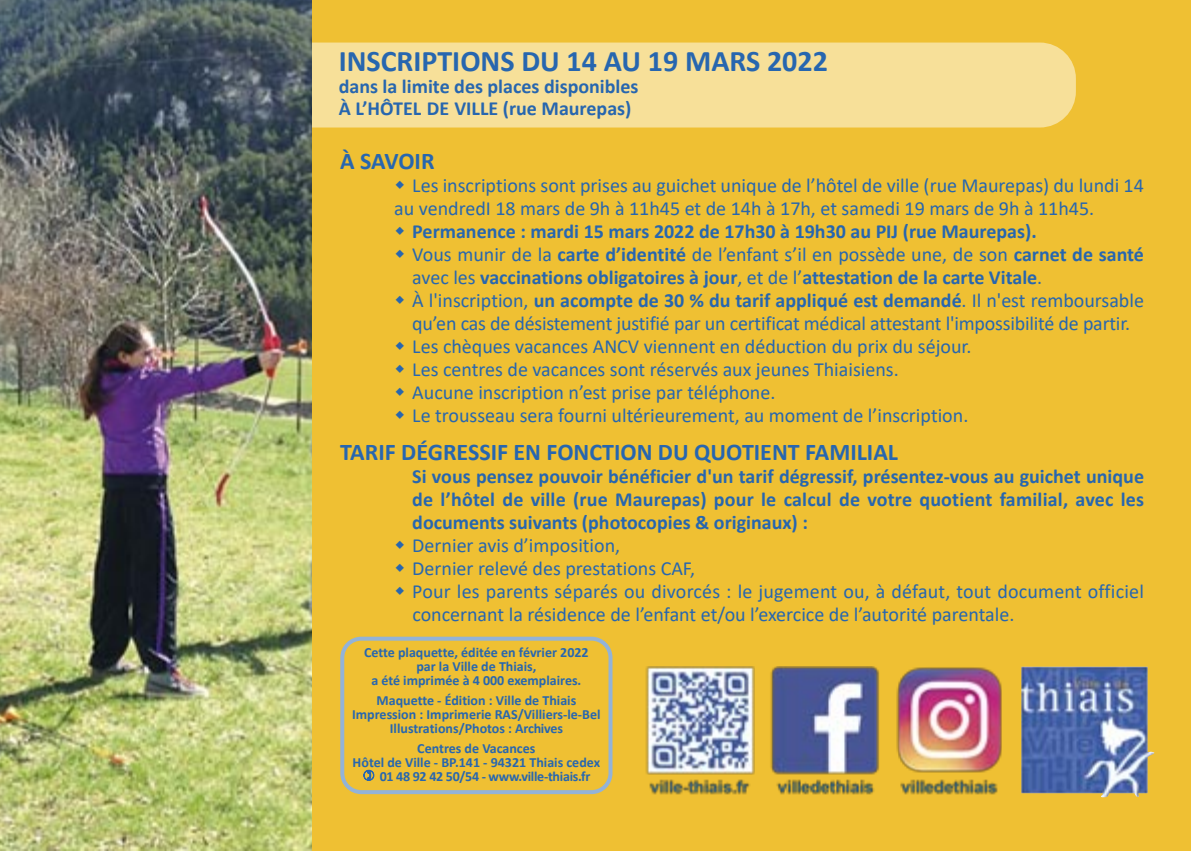
<style>
.page{position:relative;width:1191px;height:851px;background:#fff}
.page>*{position:absolute;margin:0;border:0;box-sizing:border-box;transform-origin:0 0}
.t1{font:700 30px "Calibri";color:#2766af}
.t2{font:700 24px "Calibri";color:#2766af}
.t3{font:20px/23px "Calibri";color:#2766af}
.t4{font:700 20px/23px "Calibri";color:#2766af}
.t5{font:700 14px/14px "Calibri";color:#2766af;text-align:center}
.t6{font:700 14px "Calibri";letter-spacing:-.02em;color:#2766af}
.s1{font-weight:400}
.s2{font-weight:700}
</style>
<div class="page">
<div style="left:312px;top:0;width:878px;height:850px;background:#efc033"></div>
<div style="left:183px;top:43px;width:893px;height:84px;background:#f7e099;border-radius:36px"></div>
<img style="left:0;top:0;width:312px;height:850px">
<img style="left:1021px;top:666px;width:133px;height:131px">
<img style="left:645px;top:666px;width:356px;height:128px">
<svg style="left:340px;top:636px;width:272px;height:158px"></svg>
<svg style="left:364px;top:770px;width:10px;height:10px"></svg>
<p class="t1" style="left:339px;top:49px;width:491px">INSCRIPTIONS DU 14 AU 19 MARS 2022</p>
<p class="t4" style="left:339px;top:77px;width:301px;line-height:22px">dans la limite des places disponibles<br>À L’HÔTEL DE VILLE (rue Maurepas)</p>
<p class="t2" style="left:340px;top:151px;width:96px">À SAVOIR</p>
<p class="t3" style="left:394px;top:175px;width:751px;text-indent:18px">Les inscriptions sont prises au guichet unique de l’hôtel de ville (rue Maurepas) du lundi 14 au vendredI 18 mars de 9h à 11h45 et de 14h à 17h, et samedi 19 mars de 9h à 11h45.</p>
<p class="t4" style="left:412px;top:221px;width:626px">Permanence : mardi 15 mars 2022 de 17h30 à 19h30 au PIJ (rue Maurepas).</p>
<p class="t4" style="left:412px;top:244px;width:733px"><span class="s1">Vous munir de la</span> carte d’identité <span class="s1">de l’enfant s’il en possède une, de son</span> carnet de santé <span class="s1">avec les</span> vaccinations obligatoires à jour<span class="s1">, et de l’</span>attestation de la carte Vitale<span class="s1">.</span></p>
<p class="t3" style="left:412px;top:290px;width:733px">À l'inscription, <span class="s2">un acompte de 30 % du tarif appliqué est demandé</span>. Il n'est remboursable qu’en cas de désistement justifié par un certificat médical attestant l'impossibilité de partir.</p>
<p class="t3" style="left:412px;top:336px;width:561px">Les chèques vacances ANCV viennent en déduction du prix du séjour.</p>
<p class="t3" style="left:412px;top:359px;width:488px">Les centres de vacances sont réservés aux jeunes Thiaisiens.</p>
<p class="t3" style="left:412px;top:382px;width:365px">Aucune inscription n’est prise par téléphone.</p>
<p class="t3" style="left:412px;top:405px;width:557px">Le trousseau sera fourni ultérieurement, au moment de l’inscription.</p>
<p class="t2" style="left:340px;top:442px;width:559px">TARIF DÉGRESSIF EN FONCTION DU QUOTIENT FAMILIAL</p>
<p class="t4" style="left:412px;top:466px;width:733px;text-align:justify">Si vous pensez pouvoir bénéficier d'un tarif dégressif, présentez-vous au guichet unique de l’hôtel de ville (rue Maurepas) pour le calcul de votre quotient familial, avec les documents suivants (photocopies &amp; originaux) :</p>
<p class="t3" style="left:412px;top:535px;width:209px">Dernier avis d’imposition,</p>
<p class="t3" style="left:412px;top:558px;width:284px">Dernier relevé des prestations CAF,</p>
<p class="t3" style="left:412px;top:581px;width:733px">Pour les parents séparés ou divorcés : le jugement ou, à défaut, tout document officiel concernant la résidence de l’enfant et/ou l’exercice de l’autorité parentale.</p>
<p class="t5" style="left:364px;top:646px;width:226px">Cette plaquette, éditée en février 2022 par la Ville de Thiais,</p>
<p class="t5" style="left:371px;top:674px;width:211px">a été imprimée à 4 000 exemplaires.</p>
<p class="t5" style="left:352px;top:694px;width:250px">Maquette - Édition : Ville de Thiais<br>Impression : Imprimerie RAS/Villiers-le-Bel<br>Illustrations/Photos : Archives</p>
<p class="t5" style="left:417px;top:742px;width:120px">Centres de Vacances</p>
<p class="t5" style="left:353px;top:756px;width:249px">Hôtel de Ville - BP.141 - 94321 Thiais cedex</p>
<p class="t6" style="left:380px;top:770px;width:212px">01 48 92 42 50/54 - www.ville-thiais.fr</p>
</div>
